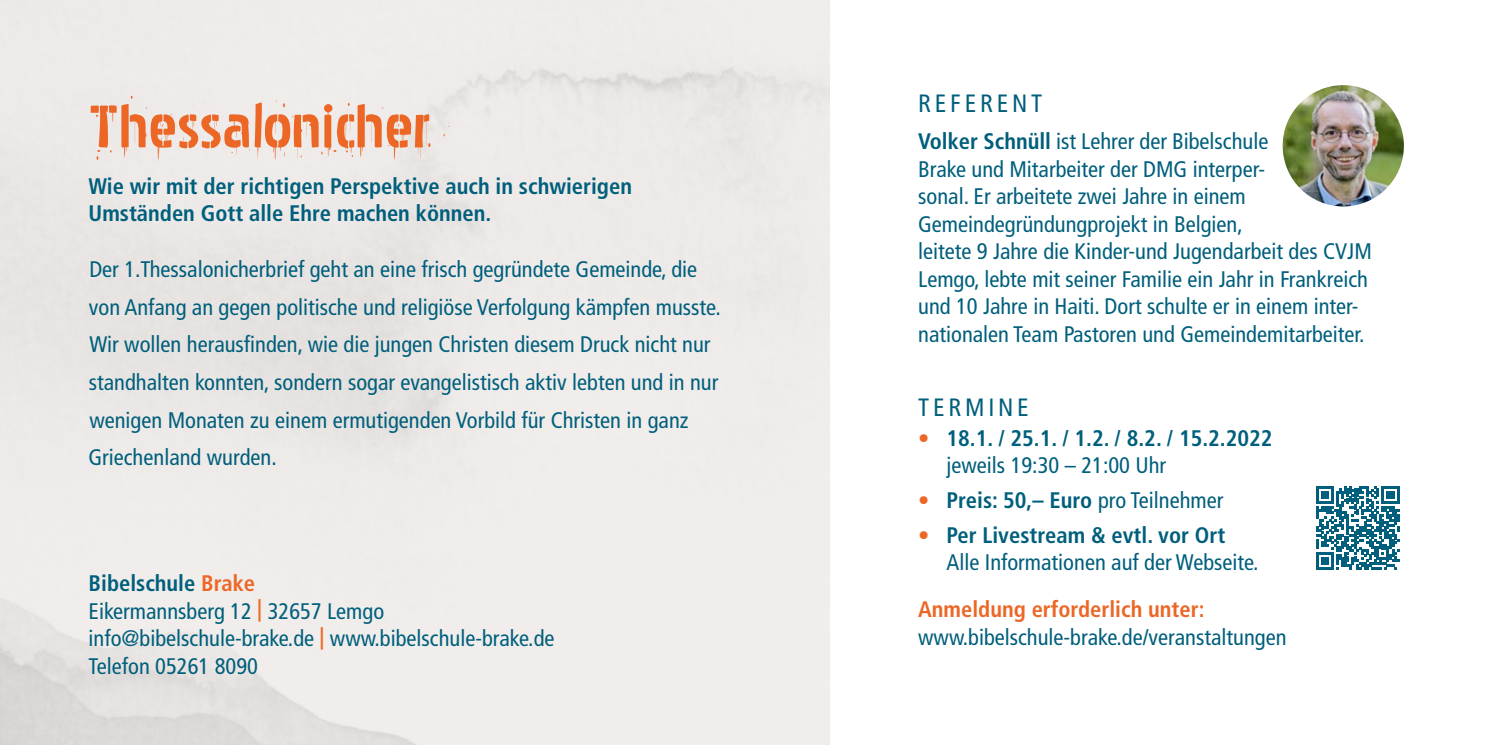
<style>
.page{position:relative;width:1489px;height:745px;background:#fff}
.page>*{position:absolute;margin:0;border:0;box-sizing:border-box;transform-origin:0 0}
.t1{font:75px "Pakenham Spraypaint";color:#ec6725}
.t2{font:condensed 25px "Frutiger";letter-spacing:.15em;color:#005f7c}
.t3{font:condensed 22.5px/27.5px "Frutiger";color:#005f7c}
.t4{font:700 condensed 22.5px/27.5px "Frutiger";color:#005f7c}
.t5{font:700 condensed 22.5px "Frutiger";color:#ec6725}
.s1{font-weight:700}
.s2{font-weight:700;color:#ec6725}
.s3{font-weight:300;color:#ec6725}
.s4{font-weight:400}
</style>
<div class="page">
<svg style="left:1316px;top:486px;width:84px;height:84px"></svg>
<svg style="left:1316px;top:486px;width:83px;height:83px"></svg>
<img style="left:1282px;top:85px;width:121px;height:121px;border-radius:61px">
<h1 class="t1" style="left:89px;top:93px;width:396px">Thessalonicher</h1>
<p class="t4" style="left:89px;top:172px;width:545px">Wie wir mit der richtigen Perspektive auch in schwierigen<br>Umständen Gott alle Ehre machen können.</p>
<p class="t3" style="left:88px;top:251px;width:633px;line-height:37.5px">Der 1.Thessalonicherbrief geht an eine frisch gegründete Gemeinde, die von Anfang an gegen politische und religiöse Verfolgung kämpfen musste.<br>Wir wollen herausfinden, wie die jungen Christen diesem Druck nicht nur standhalten konnten, sondern sogar evangelistisch aktiv lebten und in nur wenigen Monaten zu einem ermutigenden Vorbild für Christen in ganz Griechenland wurden.</p>
<p class="t3" style="left:89px;top:569px;width:467px"><span class="s1">Bibelschule</span> <span class="s2">Brake<br></span>Eikermannsberg 12 <span class="s2">|</span> 32657 Lemgo info@bibelschule-brake.de <span class="s2">|</span> www.bibelschule-brake.de<br>Telefon 05261 8090</p>
<p class="t2" style="left:918px;top:89px;width:125px">REFERENT</p>
<p class="t3" style="left:918px;top:128px;width:455px"><span class="s1">Volker Schnüll</span> ist Lehrer der Bibelschule<br>Brake und Mitarbeiter der DMG interper-<br>sonal. Er arbeitete zwei Jahre in einem Gemeindegründungprojekt in Belgien,<br>leitete 9 Jahre die Kinder-und Jugendarbeit des CVJM Lemgo, lebte mit seiner Familie ein Jahr in Frankreich und 10 Jahre in Haiti. Dort schulte er in einem inter&shy;nationalen Team Pastoren und Gemeindemitarbeiter.</p>
<p class="t2" style="left:918px;top:392px;width:112px">TERMINE</p>
<p class="t4" style="left:946px;top:424px;width:327px;text-indent:-28px"><span class="s3">•</span> 18.1. / 25.1. / 1.2. / 8.2. / 15.2.2022 <span class="s4">jeweils 19:30 – 21:00 Uhr</span></p>
<p class="t4" style="left:918px;top:486px;width:307px"><span class="s3">•</span> Preis: 50,– Euro <span class="s4">pro Teilnehmer</span></p>
<p class="t3" style="left:946px;top:521px;width:313px;text-indent:-28px"><span class="s3">•</span> <span class="s1">Per Livestream &amp; evtl. vor Ort<br></span>Alle Informationen auf der Webseite.</p>
<p class="t5" style="left:918px;top:595px;width:288px">Anmeldung erforderlich unter:</p>
<p class="t3" style="left:918px;top:623px;width:370px">www.bibelschule-brake.de/veranstaltungen</p>
</div>
